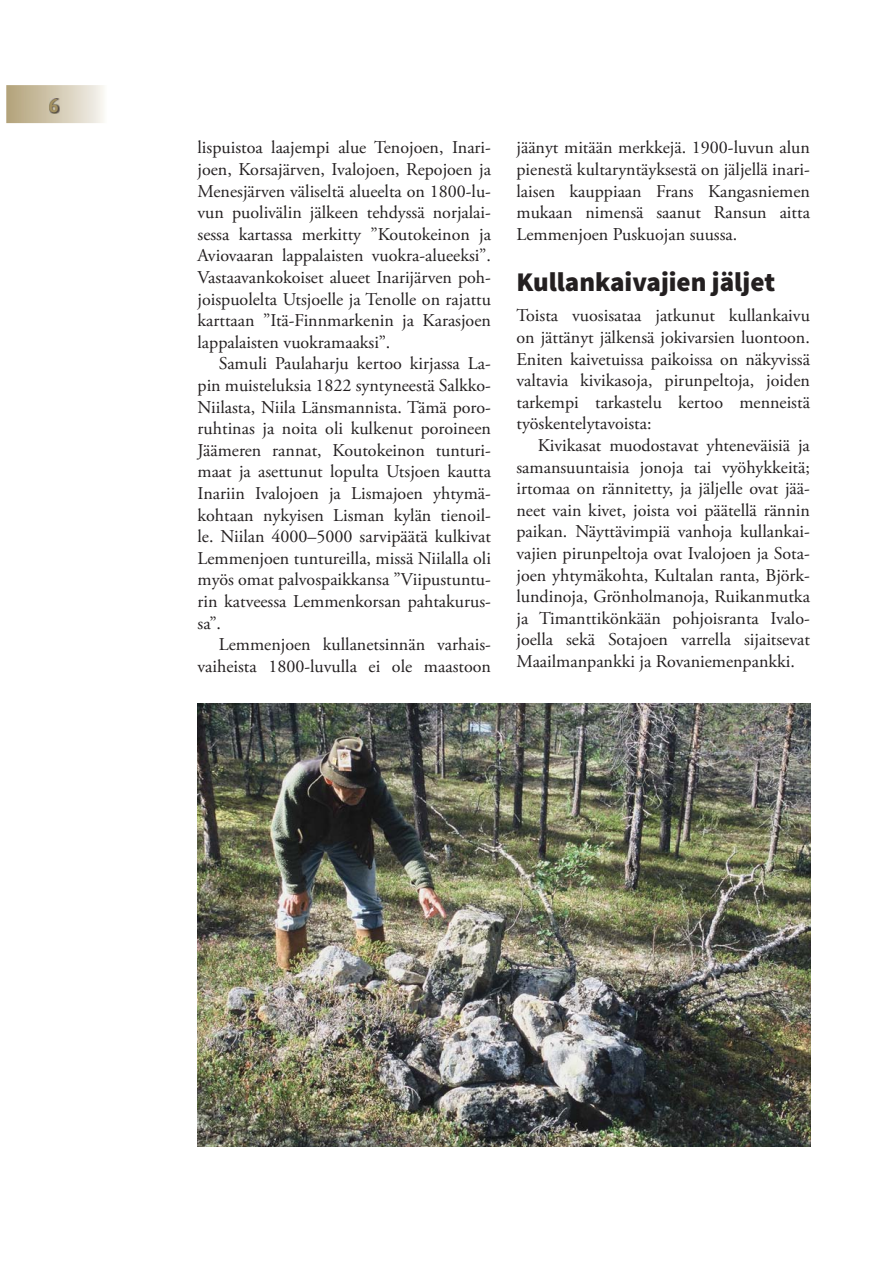
<style>
.page{position:relative;width:893px;height:1263px;background:#fff}
.page>*{position:absolute;margin:0;border:0;box-sizing:border-box;transform-origin:0 0}
.t1{font:900 27px "Source Sans Pro";color:#231f20}
.t2{font:18px/21.6px "Adobe Garamond Pro";color:#231f20;text-align:justify}
.t3{font:700 18px "Barmeno";color:#a39161}
</style>
<div class="page">
<svg style="left:6px;top:85px;width:98px;height:38px;background:#d2c9b2"></svg>
<img style="left:50px;top:99px;width:9px;height:14px">
<img style="left:197px;top:703px;width:613px;height:444px">
<p class="t3" style="left:49px;top:98px;width:11px">6</p>
<p class="t2" style="left:198px;top:139px;width:295px">lis puistoa laajempi alue Tenojoen, Inari&shy;joen, Korsajärven, Ivalojoen, Repojoen ja Menesjärven väliseltä alueelta on 1800-lu&shy;vun puolivälin jälkeen tehdyssä norjalai&shy;sessa kartassa merkitty ”Koutokeinon ja Aviovaaran lappalaisten vuokra-alueeksi”.<br>Vastaavankokoiset alueet Inarijärven poh&shy;joispuolelta Utsjoelle ja Tenolle on rajattu karttaan ”Itä-Finnmarkenin ja Karasjoen lappalaisten vuokramaaksi”.</p>
<p class="t2" style="left:198px;top:355px;width:295px;text-indent:21px">Samuli Paulaharju kertoo kirjassa La&shy;pin muisteluksia 1822 syntyneestä Salkko-Niilasta, Niila Länsmannista. Tämä poro&shy;ruhtinas ja noita oli kulkenut poroineen Jäämeren rannat, Koutokeinon tunturi&shy;maat ja asettunut lopulta Utsjoen kautta Inariin Ivalojoen ja Lismajoen yhtymä&shy;kohtaan nykyisen Lisman kylän tienoil&shy;le. Niilan 4000–5000 sarvipäätä kulkivat Lemmenjoen tuntureilla, missä Niilalla oli myös omat palvospaikkansa ”Viipustuntu&shy;rin katveessa Lemmenkorsan pahtakurus&shy;sa”.</p>
<p class="t2" style="left:198px;top:635px;width:295px;text-align:right">Lemmenjoen kullanetsinnän varhais&shy;vaiheista 1800-luvulla ei ole maastoon</p>
<p class="t2" style="left:516px;top:139px;width:295px">jää nyt mitään merkkejä. 1900-luvun alun pie nestä kultaryntäyksestä on jäljellä inari&shy;lai sen kauppiaan Frans Kangasniemen mu kaan nimensä saanut Ransun aitta Lem menjoen Puskuojan suussa.</p>
<h1 class="t1" style="left:516px;top:272px;width:260px">Kullankaivajien jäljet</h1>
<p class="t2" style="left:516px;top:307px;width:295px">Toista vuosisataa jatkunut kullankaivu on jättänyt jälkensä jokivarsien luontoon.<br>Eni ten kaivetuissa paikoissa on näkyvissä val tavia kivikasoja, pirunpeltoja, joiden tar kempi tarkastelu kertoo menneistä työs kentelytavoista:</p>
<p class="t2" style="left:516px;top:436px;width:295px;text-indent:21px">Kivikasat muodostavat yhteneväisiä ja samansuuntaisia jonoja tai vyöhykkeitä; irtomaa on rännitetty, ja jäljelle ovat jää&shy;neet vain kivet, joista voi päätellä rännin paikan. Näyttävimpiä vanhoja kullankai&shy;va jien pirunpeltoja ovat Ivalojoen ja Sota&shy;joen yhtymäkohta, Kultalan ranta, Björk&shy;lundinoja, Grönholmanoja, Ruikanmutka ja Timanttikönkään pohjoisranta Ivalo&shy;joella sekä Sotajoen varrella sijaitsevat Maail manpankki ja Rovaniemenpankki.</p>
</div>
